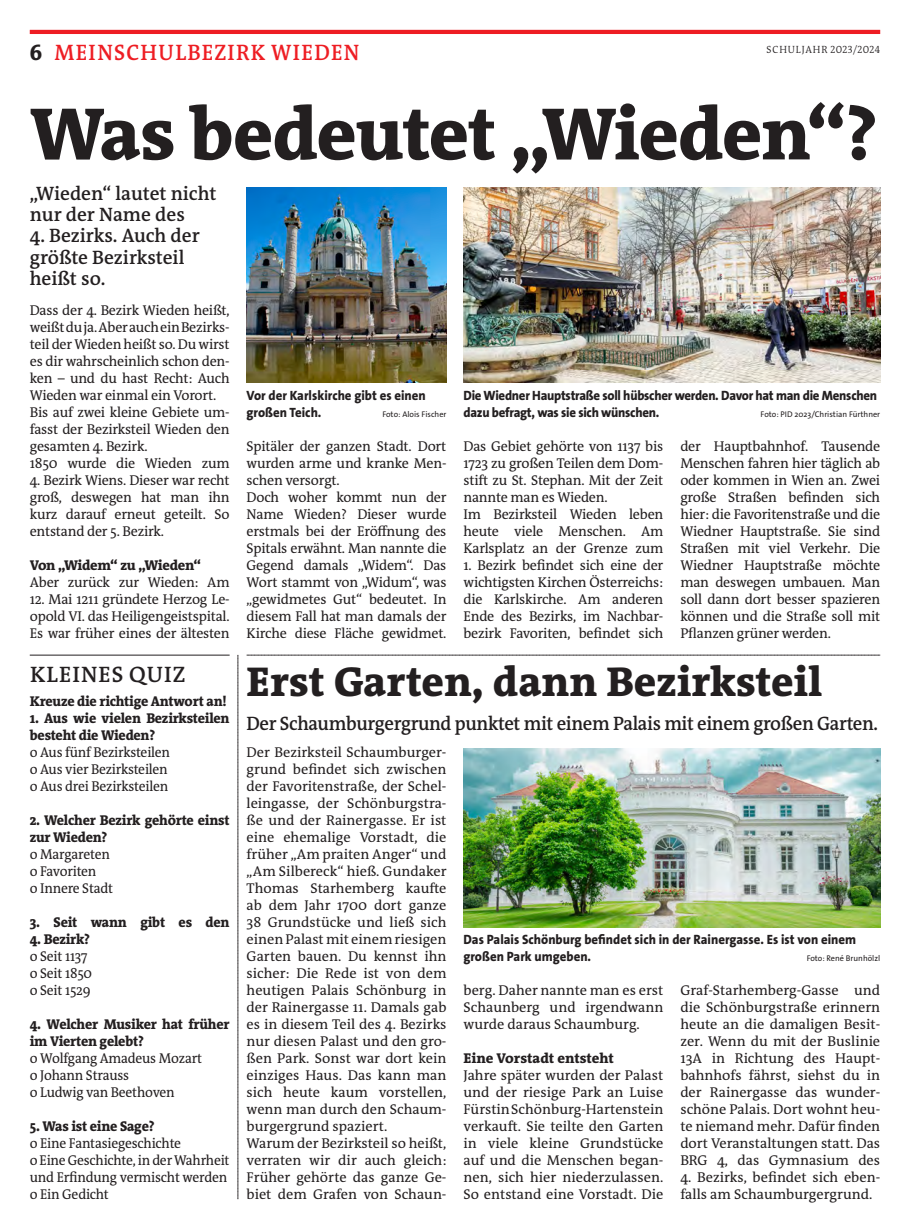
<style>
.page{position:relative;width:910px;height:1229px;background:#fff}
.page>*{position:absolute;margin:0;border:0;box-sizing:border-box;transform-origin:0 0}
.t1{font:800 75px "The RM Antiqua";letter-spacing:-.015em;color:#231f20}
.t2{font:800 42px "The RM Antiqua";color:#231f20}
.t3{font:600 22.5px "The RM Antiqua";letter-spacing:.055em;color:#ee1d23;scale:.95 1}
.t4{font:600 22.5px "The RM Antiqua";letter-spacing:.04em;color:#231f20}
.t5{font:600 19.5px/21px "The RM Antiqua";letter-spacing:-.015em;color:#231f20}
.t6{font:600 19.5px "The RM Antiqua";letter-spacing:-.015em;color:#231f20;scale:.95 1}
.t7{font:14.25px/17px "The RM Antiqua";letter-spacing:-.015em;color:#231f20;text-align:justify}
.t8{font:14.25px/17px "The RM Antiqua";letter-spacing:-.015em;color:#231f20;scale:.95 1}
.t9{font:800 14.25px/17px "The RM Antiqua";letter-spacing:-.015em;color:#231f20;scale:.95 1}
.t10{font:800 14.25px "The RM Antiqua";letter-spacing:-.015em;color:#231f20}
.t11{font:800 13.5px/17px "The Sans Os F";letter-spacing:-.01em;color:#231f20;scale:.95 1}
.t12{font:300 10.5px "The RM Antiqua";letter-spacing:.065em;color:#231f20;scale:.95 1}
.t13{font:8.25px "The Sans Os F";color:#231f20}
.s1{font-weight:800;color:#231f20}
</style>
<div class="page">
<hr style="left:30px;top:30px;width:850px;height:4px;background:#ee1d23">
<svg style="left:238px;top:655px;width:1px;height:544px"></svg>
<img style="left:463px;top:187px;width:417px;height:195px">
<img style="left:247px;top:187px;width:199px;height:196px">
<img style="left:463px;top:748px;width:417px;height:179px">
<svg style="left:247px;top:655px;width:633px;height:1px"></svg>
<hr style="left:30px;top:655px;width:200px;height:1px;background:#231f20">
<h3 class="t3" style="left:30px;top:38px;width:349px"><span class="s1">6</span> MEINSCHULBEZIRK WIEDEN</h3>
<p class="t12" style="left:767px;top:43px;width:121px">SCHULJAHR 2023/2024</p>
<h1 class="t1" style="left:30px;top:86px;width:850px">Was bedeutet „Wieden“?</h1>
<h3 class="t5" style="left:30px;top:184px;width:188px">„Wieden“ lautet nicht nur der Name des</h3>
<h3 class="t5" style="left:30px;top:226px;width:171px">4. Bezirks. Auch der größte Bezirksteil heißt so.</h3>
<p class="t7" style="left:30px;top:301px;width:201px;text-align:left">Dass der 4. Bezirk Wieden heißt, weißt du ja. Aber auch ein Bezirks&shy;teil der Wieden heißt so. Du wirst es dir wahrscheinlich schon den&shy;ken – und du hast Recht: Auch<br>Wieden war einmal ein Vorort.<br>Bis auf zwei kleine Gebiete um&shy;fasst der Bezirksteil Wieden den gesamten 4. Bezirk.<br>1850 wurde die Wieden zum</p>
<p class="t7" style="left:30px;top:472px;width:201px">4. Bezirk Wiens. Dieser war recht groß, deswegen hat man ihn kurz darauf erneut geteilt. So entstand der 5. Bezirk.</p>
<p class="t10" style="left:30px;top:556px;width:173px">Von „Widem“ zu „Wieden“</p>
<p class="t7" style="left:30px;top:574px;width:201px">Aber zurück zur Wieden: Am</p>
<p class="t7" style="left:30px;top:591px;width:201px">12. Mai 1211 gründete Herzog Le&shy;opold VI. das Heiligengeistspital.<br>Es war früher eines der ältesten</p>
<h3 class="t4" style="left:30px;top:660px;width:156px">KLEINES QUIZ</h3>
<p class="t9" style="left:30px;top:693px;width:209px">Kreuze die richtige Antwort an!</p>
<p class="t9" style="left:30px;top:710px;width:212px">1. Aus wie vielen Bezirksteilen besteht die Wieden?</p>
<p class="t8" style="left:30px;top:744px;width:149px">o Aus fünf Bezirksteilen o Aus vier Bezirksteilen o Aus drei Bezirksteilen</p>
<p class="t9" style="left:30px;top:812px;width:212px">2. Welcher Bezirk gehörte einst zur Wieden?</p>
<p class="t8" style="left:30px;top:846px;width:89px">o Margareten o Favoriten<br>o Innere Stadt</p>
<p class="t9" style="left:30px;top:914px;width:212px">3. Seit wann gibt es den</p>
<p class="t9" style="left:30px;top:931px;width:65px">4. Bezirk?</p>
<p class="t8" style="left:30px;top:948px;width:67px">o Seit 1137 o Seit 1850 o Seit 1529</p>
<p class="t9" style="left:30px;top:1016px;width:212px">4. Welcher Musiker hat früher im Vierten gelebt?</p>
<p class="t8" style="left:30px;top:1050px;width:183px">o Wolfgang Amadeus Mozart o Johann Strauss<br>o Ludwig van Beethoven</p>
<p class="t9" style="left:30px;top:1118px;width:133px">5. Was ist eine Sage?</p>
<p class="t8" style="left:30px;top:1135px;width:212px">o Eine Fantasiegeschichte<br>o Eine Geschichte, in der Wahrheit und Erfindung vermischt werden o Ein Gedicht</p>
<p class="t11" style="left:247px;top:387px;width:190px">Vor der Karlskirche gibt es einen großen Teich.</p>
<p class="t13" style="left:382px;top:409px;width:66px">Foto: Alois Fischer</p>
<p class="t11" style="left:463px;top:387px;width:437px">Die Wiedner Hauptstraße soll hübscher werden. Davor hat man die Menschen dazu befragt, was sie sich wünschen.</p>
<p class="t13" style="left:761px;top:409px;width:121px">Foto: PID 2023/Christian Fürthner</p>
<p class="t7" style="left:247px;top:438px;width:201px;text-align:left">Spitäler der ganzen Stadt. Dort wurden arme und kranke Men&shy;schen versorgt.<br>Doch woher kommt nun der<br>Name Wieden? Dieser wurde erstmals bei der Eröffnung des<br>Spitals erwähnt. Man nannte die<br>Gegend damals „Widem“. Das<br>Wort stammt von „Widum“, was „gewidmetes Gut“ bedeutet. In diesem Fall hat man damals der<br>Kirche diese Fläche gewidmet.</p>
<p class="t7" style="left:463px;top:438px;width:201px;text-align:left">Das Gebiet gehörte von 1137 bis<br>1723 zu großen Teilen dem Dom&shy;stift zu St. Stephan. Mit der Zeit nannte man es Wieden.<br>Im Bezirksteil Wieden leben heute viele Menschen. Am<br>Karlsplatz an der Grenze zum</p>
<p class="t7" style="left:463px;top:557px;width:201px">1. Bezirk befindet sich eine der wichtigsten Kirchen Österreichs: die Karlskirche. Am anderen Ende des Bezirks, im Nachbar&shy;bezirk Favoriten, befindet sich</p>
<p class="t7" style="left:680px;top:438px;width:201px">der Hauptbahnhof. Tausende Menschen fahren hier täglich ab oder kommen in Wien an. Zwei große Straßen befinden sich hier: die Favoritenstraße und die Wiedner Hauptstraße. Sie sind Straßen mit viel Verkehr. Die Wiedner Hauptstraße möchte man deswegen umbauen. Man soll dann dort besser spazieren können und die Straße soll mit Pflanzen grüner werden.</p>
<h2 class="t2" style="left:247px;top:655px;width:577px">Erst Garten, dann Bezirksteil</h2>
<h3 class="t6" style="left:247px;top:711px;width:666px">Der Schaumburgergrund punktet mit einem Palais mit einem großen Garten.</h3>
<p class="t7" style="left:247px;top:744px;width:201px;text-align:left">Der Bezirksteil Schaumburger&shy;grund befindet sich zwischen der Favoritenstraße, der Schel&shy;leingasse, der Schönburgstra&shy;ße und der Rainergasse. Er ist eine ehemalige Vorstadt, die früher „Am praiten Anger“ und „Am Silbereck“ hieß. Gundaker<br>Thomas Starhemberg kaufte ab dem Jahr 1700 dort ganze<br>38 Grundstücke und ließ sich einen Palast mit einem riesigen<br>Garten bauen. Du kennst ihn sicher: Die Rede ist von dem heutigen Palais Schönburg in der Rainergasse 11. Damals gab es in diesem Teil des 4. Bezirks nur diesen Palast und den gro&shy;ßen Park. Sonst war dort kein einziges Haus. Das kann man sich heute kaum vorstellen, wenn man durch den Schaum&shy;burgergrund spaziert.<br>Warum der Bezirksteil so heißt, verraten wir dir auch gleich:<br>Früher gehörte das ganze Ge&shy;biet dem Grafen von Schaun-</p>
<p class="t11" style="left:463px;top:931px;width:415px">Das Palais Schönburg befindet sich in der Rainergasse. Es ist von einem großen Park umgeben.</p>
<p class="t13" style="left:807px;top:953px;width:75px">Foto: René Brunhölzl</p>
<p class="t7" style="left:463px;top:982px;width:201px">berg. Daher nannte man es erst Schaunberg und irgendwann wurde daraus Schaumburg.</p>
<p class="t10" style="left:463px;top:1049px;width:152px">Eine Vorstadt entsteht</p>
<p class="t7" style="left:463px;top:1067px;width:201px">Jahre später wurden der Palast und der riesige Park an Luise Fürstin Schönburg-Hartenstein verkauft. Sie teilte den Garten in viele kleine Grundstücke auf und die Menschen began&shy;nen, sich hier niederzulassen.<br>So entstand eine Vorstadt. Die</p>
<p class="t7" style="left:680px;top:982px;width:201px">Graf-Starhemberg-Gasse und die Schönburgstraße erinnern heute an die damaligen Besit&shy;zer. Wenn du mit der Buslinie 13A in Richtung des Haupt&shy;bahnhofs fährst, siehst du in der Rainergasse das wunder&shy;schöne Palais. Dort wohnt heu&shy;te niemand mehr. Dafür finden dort Veranstaltungen statt. Das BRG 4, das Gymnasium des</p>
<p class="t7" style="left:680px;top:1169px;width:201px">4. Bezirks, befindet sich eben&shy;falls am Schaumburgergrund.</p>
</div>
